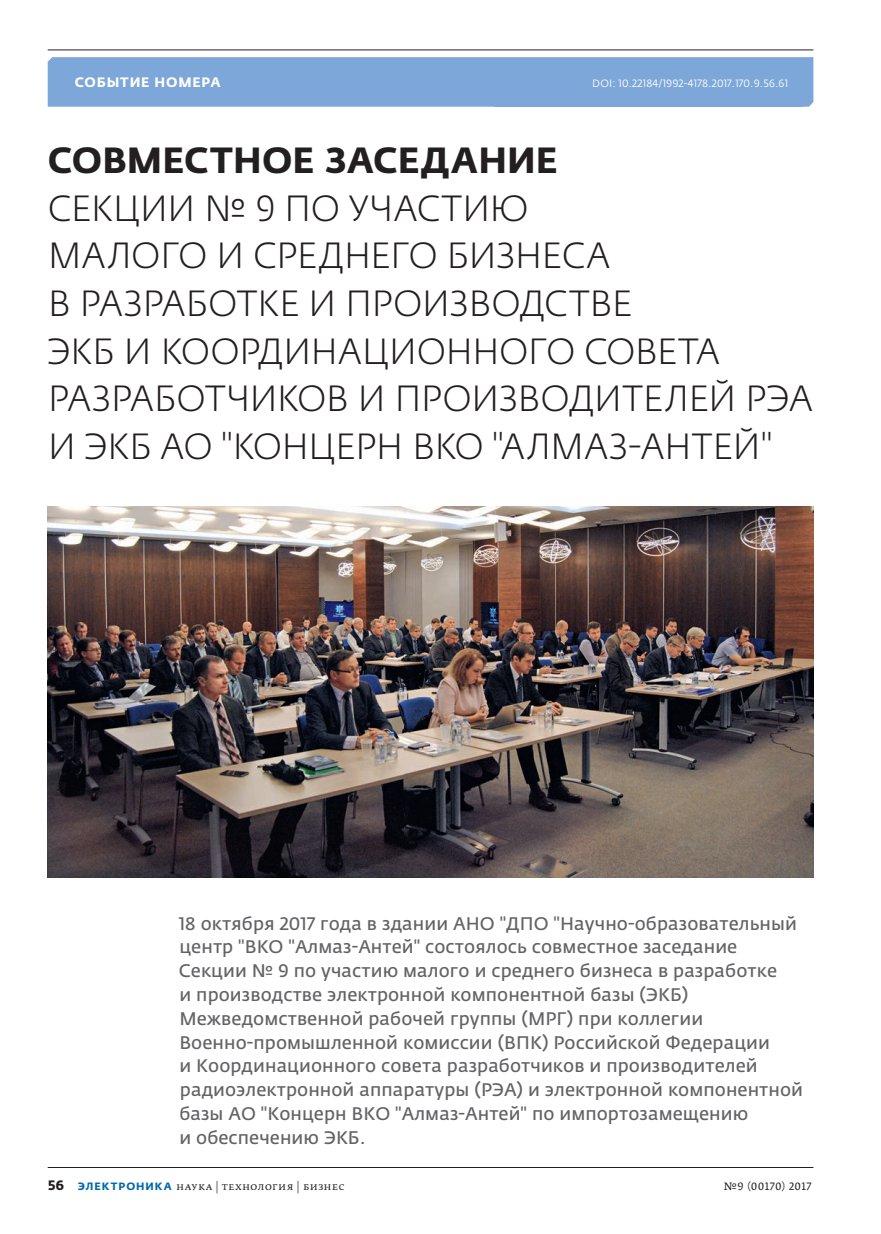
<style>
.page{position:relative;width:881px;height:1234px;background:#fff}
.page>*{position:absolute;margin:0;border:0;box-sizing:border-box;transform-origin:0 0}
.t1{font:300 36px/47.5px "Fedra Sans Pro";letter-spacing:-.015em;color:#231f20}
.t2{font:18px/23.9px "Fedra Sans Pro";letter-spacing:.005em;color:#636366}
.t3{font:700 13.5px "Fedra Sans Alt Pro";letter-spacing:.06em;color:#fff}
.t4{font:10.5px "Fedra Sans Pro";letter-spacing:.015em;color:#fff}
.t5{font:10.5px "Fedra Serif B Pro";letter-spacing:.025em;color:#231f20}
.t6{font:10.5px "Fedra Serif A Pro";letter-spacing:.035em;color:#231f20}
.s1{font-weight:700}
.s2{font-family:"Fedra Sans Pro";font-weight:700;font-size:13.5px}
.s3{font-family:"Fedra Sans Alt Pro";font-weight:700;color:#0067aa}
</style>
<div class="page">
<div style="left:48px;top:57px;width:765px;height:50px;background:#7ca7d8"></div>
<hr style="left:48px;top:50px;width:765px;height:1px;background:#231f20">
<hr style="left:48px;top:1166px;width:765px;height:1px;background:#231f20">
<div style="left:494px;top:60px;width:308px;height:46px;background:#7ca7d8"></div>
<img style="left:48px;top:506px;width:765px;height:371px">
<p class="t3" style="left:75px;top:74px;width:147px">СОБЫТИЕ НОМЕРА</p>
<p class="t4" style="left:685px;top:77px;width:102px">www.electronics.ru</p>
<p class="t4" style="left:592px;top:77px;width:197px">DOI: 10.22184/1992-4178.2017.170.9.56.61</p>
<p class="t1" style="left:48px;top:137px;width:766px"><span class="s1">СОВМЕСТНОЕ ЗАСЕДАНИЕ<br></span>СЕКЦИИ № 9 ПО УЧАСТИЮ<br>МАЛОГО И СРЕДНЕГО БИЗНЕСА<br>В РАЗРАБОТКЕ И ПРОИЗВОДСТВЕ<br>ЭКБ И КООРДИНАЦИОННОГО СОВЕТА<br>РАЗРАБОТЧИКОВ И ПРОИЗВОДИТЕЛЕЙ РЭА<br>И ЭКБ АО "КОНЦЕРН ВКО "АЛМАЗ-АНТЕЙ"</p>
<p class="t2" style="left:179px;top:911px;width:625px">18 октября 2017 года в здании АНО "ДПО "Научно-образовательный центр "ВКО "Алмаз-Антей" состоялось совместное заседание Секции № 9 по участию малого и среднего бизнеса в разработке<br>и производстве электронной компонентной базы (ЭКБ)<br>Межведомственной рабочей группы (МРГ) при коллегии Военно-промышленной комиссии (ВПК) Российской Федерации<br>и Координационного совета разработчиков и производителей радиоэлектронной аппаратуры (РЭА) и электронной компонентной базы АО "Концерн ВКО "Алмаз-Антей" по импортозамещению<br>и обеспечению ЭКБ.</p>
<p class="t5" style="left:48px;top:1179px;width:298px"><span class="s2">56</span> <span class="s3">ЭЛЕКТРОНИКА</span> наука | технология | бизнес</p>
<p class="t6" style="left:723px;top:1179px;width:89px">№9 (00170) 2017</p>
</div>
